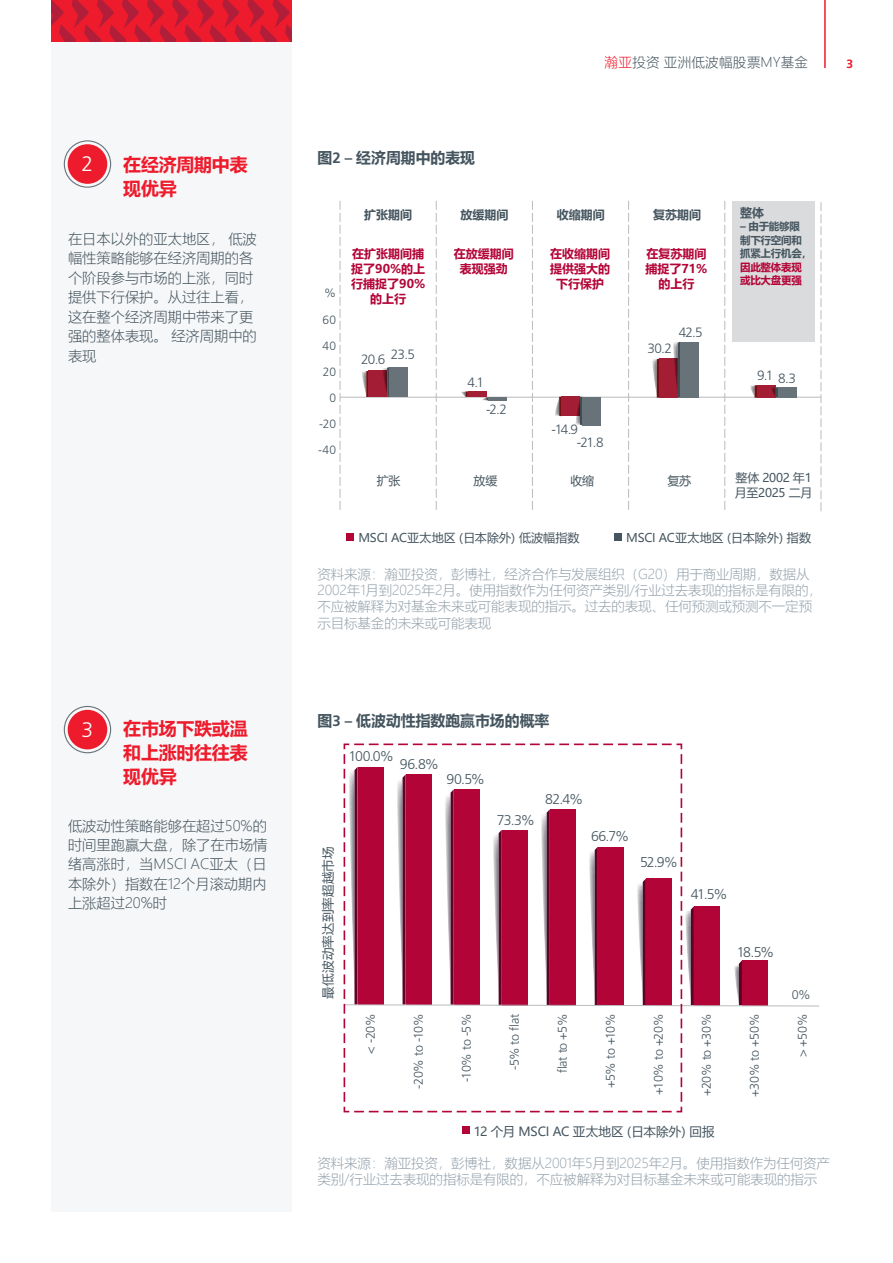
<style>
.page{position:relative;width:893px;height:1263px;background:#fff}
.page>*{position:absolute;margin:0;border:0;box-sizing:border-box;transform-origin:0 0}
.t1{font:300 21px "Frutiger LT Std";color:#fff}
.t2{font:700 18px/24px "Microsoft Ya Hei";letter-spacing:-.015em;color:#ee1b2c}
.t3{font:700 15px "Microsoft Ya Hei";color:#45555f}
.t4{font:300 14.25px/19.5px "Microsoft Ya Hei";color:#45555f}
.t5{font:300 14.1px "Frutiger LT Std";letter-spacing:-.055em;color:#45555f}
.t6{font:300 13.5px/16.5px "Microsoft Ya Hei";letter-spacing:-.01em;color:#95a2ac}
.t7{font:300 13.5px/12.6px "Frutiger LT Std";letter-spacing:-.065em;color:#45555f}
.t8{font:300 13.5px "Microsoft Ya Hei";letter-spacing:.02em;color:#45555f}
.t9{font:300 12.6px "Frutiger LT Std";letter-spacing:-.025em;color:#45555f}
.t10{font:12.6px "Microsoft Ya Hei UI";letter-spacing:.005em;color:#45555f}
.t11{font:700 12px/15px "Microsoft Ya Hei UI";color:#b30437;text-align:center}
.t12{font:12px "Microsoft Ya Hei UI";letter-spacing:.005em;color:#45555f}
.t13{font:12px/15px "Microsoft Ya Hei UI";letter-spacing:-.015em;color:#45555f}
.t14{font:700 12px "Microsoft Ya Hei UI";color:#45555f}
.t15{font:300 12px/26.1px "Frutiger LT Std";letter-spacing:.01em;color:#45555f;text-align:right}
.t16{font:700 12px "Frutiger LT Std";color:#ee1b2c}
.t17{font:700 10.5px/13.5px "Microsoft Ya Hei UI";letter-spacing:-.025em;color:#45555f}
.t18{font:700 10.5px/13.5px "Microsoft Ya Hei UI";letter-spacing:-.025em;color:#b30437}
.s1{font-family:"Frutiger LT Std"}
.s2{color:#ee1b2c}
</style>
<div class="page">
<hr style="left:824px;top:0;width:2px;height:68px;background:#ee1b2c">
<div style="left:51px;top:0;width:241px;height:1212px;background:#f6f7f8"></div>
<svg style="left:51px;top:0;width:241px;height:41px;background:#d81b30"></svg>
<div style="left:732px;top:201px;width:82px;height:141px;background:#dadbdd"></div>
<svg style="left:340px;top:201px;width:1px;height:309px"></svg>
<svg style="left:436px;top:201px;width:1px;height:309px"></svg>
<svg style="left:532px;top:201px;width:1px;height:309px"></svg>
<svg style="left:628px;top:201px;width:1px;height:309px"></svg>
<svg style="left:724px;top:201px;width:1px;height:309px"></svg>
<svg style="left:821px;top:202px;width:1px;height:309px"></svg>
<hr style="left:340px;top:397px;width:481px;height:1px;background:#babbbe">
<svg style="left:361px;top:371px;width:5px;height:26px"></svg>
<hr style="left:366px;top:371px;width:3px;height:26px;background:#750f12">
<div style="left:369px;top:371px;width:18px;height:26px;background:#a31e35"></div>
<svg style="left:382px;top:367px;width:8px;height:30px"></svg>
<div style="left:390px;top:367px;width:18px;height:30px;background:#687379"></div>
<svg style="left:460px;top:391px;width:8px;height:6px"></svg>
<div style="left:468px;top:391px;width:18px;height:6px;background:#a31e35"></div>
<svg style="left:481px;top:397px;width:8px;height:3px"></svg>
<hr style="left:489px;top:397px;width:18px;height:3px;background:#687379">
<svg style="left:652px;top:359px;width:7px;height:39px"></svg>
<div style="left:659px;top:359px;width:19px;height:39px;background:#a31e35"></div>
<svg style="left:672px;top:342px;width:8px;height:56px"></svg>
<div style="left:680px;top:342px;width:18px;height:56px;background:#687379"></div>
<svg style="left:554px;top:397px;width:5px;height:19px"></svg>
<hr style="left:559px;top:397px;width:3px;height:19px;background:#750f12">
<div style="left:562px;top:397px;width:18px;height:19px;background:#a31e35"></div>
<svg style="left:749px;top:385px;width:8px;height:13px"></svg>
<div style="left:757px;top:385px;width:18px;height:13px;background:#a31e35"></div>
<svg style="left:771px;top:387px;width:7px;height:11px"></svg>
<div style="left:778px;top:387px;width:18px;height:11px;background:#687379"></div>
<svg style="left:575px;top:397px;width:7px;height:28px"></svg>
<div style="left:582px;top:397px;width:19px;height:28px;background:#687379"></div>
<div style="left:346px;top:533px;width:8px;height:7px;background:#b30437"></div>
<div style="left:614px;top:533px;width:8px;height:7px;background:#45555f"></div>
<svg style="left:343px;top:743px;width:477px;height:370px"></svg>
<div style="left:462px;top:1126px;width:8px;height:8px;background:#b30437"></div>
<div style="left:68px;top:144px;width:39px;height:40px;background:#ee1b2c;border-radius:50%"></div>
<div style="left:64px;top:140px;width:47px;height:48px;border:1px solid #687379;border-radius:50%"></div>
<div style="left:68px;top:710px;width:39px;height:39px;background:#ee1b2c;border-radius:50%"></div>
<div style="left:64px;top:706px;width:47px;height:47px;border:1px solid #687379;border-radius:50%"></div>
<h1 class="t1" style="left:82px;top:152px;width:13px">2</h1>
<h2 class="t2" style="left:123px;top:152px;width:126px">在经济周期中表现优异</h2>
<p class="t4" style="left:68px;top:229px;width:190px">在日本以外的亚太地区， 低波幅性策略能够在经济周期的各个阶段参与市场的上涨，同时提供下行保护。从过往上看，这在整个经济周期中带来了更强的整体表现。 经济周期中的表现</p>
<h1 class="t1" style="left:82px;top:718px;width:13px">3</h1>
<h2 class="t2" style="left:123px;top:716px;width:126px;text-align:justify">在市场下跌或温和上涨时往往表现优异</h2>
<p class="t4" style="left:68px;top:815px;width:201px;text-align:justify">低波动性策略能够在超过50%的时间里跑赢大盘，除了在市场情绪高涨时，当MSCI AC亚太（日本除外）指数在12个月滚动期内上涨超过20%时</p>
<p class="t3" style="left:317px;top:147px;width:159px">图<span class="s1">2 –</span> 经济周期中的表现</p>
<p class="t8" style="left:605px;top:53px;width:205px"><span class="s2">瀚亚</span>投资 亚洲低波幅股票MY基金</p>
<p class="t16" style="left:846px;top:57px;width:8px">3</p>
<p class="t15" style="left:324px;top:280px;width:13px">%</p>
<p class="t15" style="left:318px;top:307px;width:20px">60<br>40<br>20<br>0 -20 -40</p>
<p class="t14" style="left:364px;top:207px;width:49px">扩张期间</p>
<p class="t14" style="left:461px;top:207px;width:49px">放缓期间</p>
<p class="t14" style="left:653px;top:207px;width:49px">复苏期间</p>
<p class="t14" style="left:740px;top:204px;width:25px">整体</p>
<p class="t17" style="left:740px;top:219px;width:73px">– 由于能够限制下行空间和抓紧上行机会，</p>
<p class="t18" style="left:740px;top:260px;width:63px">因此整体表现或比大盘更强</p>
<p class="t14" style="left:557px;top:207px;width:49px">收缩期间</p>
<p class="t11" style="left:351px;top:246px;width:75px">在扩张期间捕捉了90%的上行捕捉了90%的上行</p>
<p class="t11" style="left:645px;top:246px;width:63px">在复苏期间捕捉了71%的上行</p>
<p class="t11" style="left:454px;top:246px;width:61px">在放缓期间表现强劲</p>
<p class="t11" style="left:550px;top:246px;width:61px">在收缩期间提供强大的下行保护</p>
<p class="t7" style="left:361px;top:351px;width:55px">20.6 23.5</p>
<p class="t7" style="left:467px;top:376px;width:18px">4.1</p>
<p class="t7" style="left:486px;top:403px;width:22px">-2.2</p>
<p class="t7" style="left:577px;top:423px;width:28px;text-indent:-25px">-14.9 -21.8</p>
<p class="t7" style="left:647px;top:343px;width:26px">30.2</p>
<p class="t7" style="left:679px;top:326px;width:25px">42.5</p>
<p class="t7" style="left:757px;top:370px;width:18px">9.1</p>
<p class="t7" style="left:778px;top:372px;width:19px">8.3</p>
<p class="t13" style="left:377px;top:473px;width:25px">扩张</p>
<p class="t13" style="left:474px;top:473px;width:25px">放缓</p>
<p class="t13" style="left:667px;top:473px;width:25px">复苏</p>
<p class="t13" style="left:735px;top:470px;width:79px">整体 2002 年1月至2025 二月</p>
<p class="t13" style="left:570px;top:473px;width:25px">收缩</p>
<p class="t12" style="left:358px;top:529px;width:223px">MSCI AC亚太地区（日本除外）低波幅指数</p>
<p class="t12" style="left:626px;top:529px;width:186px">MSCI AC亚太地区（日本除外）指数</p>
<p class="t6" style="left:317px;top:565px;width:506px">资料来源：瀚亚投资，彭博社，经济合作与发展组织（G20）用于商业周期，数据从2002年1月到2025年2月。使用指数作为任何资产类别/行业过去表现的指标是有限的，不应被解释为对基金未来或可能表现的指示。过去的表现、任何预测或预测不一定预示目标基金的未来或可能表现</p>
<p class="t3" style="left:317px;top:710px;width:233px">图<span class="s1">3 –</span> 低波动性指数跑赢市场的概率</p>
<p class="t10" style="left:320px;top:998px;width:154px;rotate:-90deg">最低波动率达到率超越市场</p>
<p class="t5" style="left:349px;top:748px;width:47px">100.0%</p>
<p class="t5" style="left:400px;top:756px;width:41px">96.8%</p>
<p class="t5" style="left:447px;top:771px;width:40px">90.5%</p>
<p class="t5" style="left:497px;top:812px;width:40px">73.3%</p>
<p class="t5" style="left:545px;top:791px;width:39px">82.4%</p>
<p class="t5" style="left:591px;top:828px;width:40px">66.7%</p>
<p class="t5" style="left:640px;top:854px;width:39px">52.9%</p>
<p class="t5" style="left:691px;top:886px;width:38px">41.5%</p>
<p class="t5" style="left:737px;top:944px;width:39px">18.5%</p>
<p class="t9" style="left:792px;top:987px;width:20px">0%</p>
<p class="t9" style="left:363px;top:1054px;width:41px;rotate:-90deg">&lt; -20%</p>
<p class="t9" style="left:411px;top:1089px;width:76px;rotate:-90deg">-20% to -10%</p>
<p class="t9" style="left:459px;top:1082px;width:70px;rotate:-90deg">-10% to -5%</p>
<p class="t9" style="left:507px;top:1070px;width:58px;rotate:-90deg">-5% to flat</p>
<p class="t9" style="left:555px;top:1073px;width:61px;rotate:-90deg">flat to +5%</p>
<p class="t9" style="left:603px;top:1088px;width:76px;rotate:-90deg">+5% to +10%</p>
<p class="t9" style="left:651px;top:1095px;width:83px;rotate:-90deg">+10% to +20%</p>
<p class="t9" style="left:699px;top:1096px;width:84px;rotate:-90deg">+20% to +30%</p>
<p class="t9" style="left:747px;top:1096px;width:84px;rotate:-90deg">+30% to +50%</p>
<p class="t9" style="left:795px;top:1057px;width:45px;rotate:-90deg">&gt; +50%</p>
<p class="t10" style="left:474px;top:1123px;width:242px">12 个月 MSCI AC 亚太地区（日本除外）回报</p>
<p class="t6" style="left:317px;top:1154px;width:514px">资料来源：瀚亚投资，彭博社，数据从2001年5月到2025年2月。使用指数作为任何资产类别/行业过去表现的指标是有限的，不应被解释为对目标基金未来或可能表现的指示</p>
</div>
